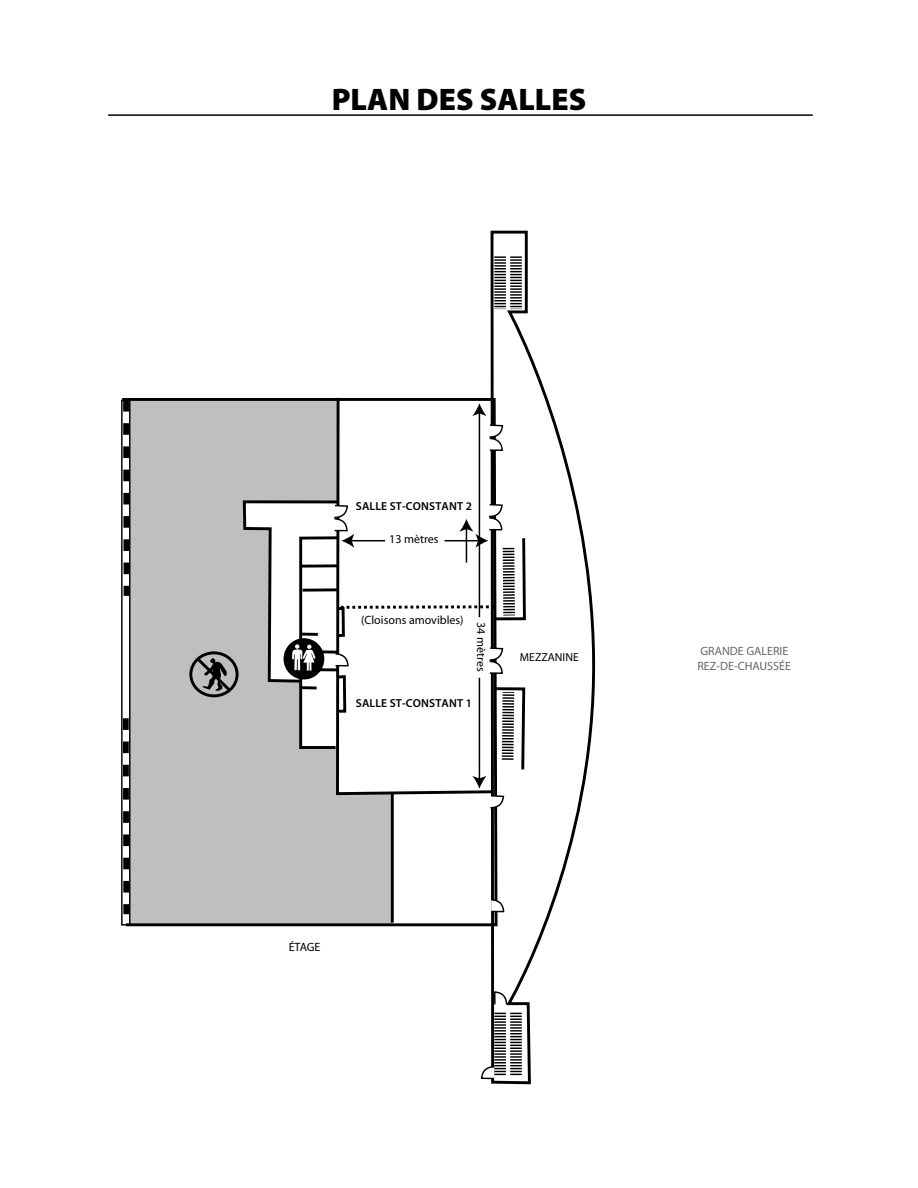
<style>
.page{position:relative;width:918px;height:1188px;background:#fff}
.page>*{position:absolute;margin:0;border:0;box-sizing:border-box;transform-origin:0 0}
.t1{font:900 31.35px "Myriad Pro";color:#000}
.t2{font:12px "Myriad";color:#000}
.t3{font:12px/14.4px "Myriad";color:#666}
.t4{font:600 11.55px "Myriad Pro";letter-spacing:.01em;color:#000}
.t5{font:11.55px "Myriad";color:#000}
</style>
<div class="page">
<svg style="left:490px;top:230px;width:106px;height:853px"></svg>
<div style="left:121px;top:398px;width:378px;height:530px;background:#bfbfbf"></div>
<svg style="left:121px;top:398px;width:11px;height:527px"></svg>
<svg style="left:490px;top:245px;width:38px;height:76px"></svg>
<svg style="left:480px;top:991px;width:48px;height:94px"></svg>
<div style="left:189px;top:651px;width:50px;height:46px;border:3px solid #000;border-radius:50%"></div>
<svg style="left:194px;top:656px;width:38px;height:37px"></svg>
<svg style="left:108px;top:114px;width:705px;height:2px"></svg>
<svg style="left:241px;top:397px;width:286px;height:529px"></svg>
<h1 class="t1" style="left:332px;top:82px;width:256px">PLAN DES SALLES</h1>
<p class="t4" style="left:356px;top:500px;width:118px">SALLE ST-CONSTANT 2</p>
<p class="t2" style="left:389px;top:533px;width:51px">13 mètres</p>
<p class="t2" style="left:361px;top:615px;width:104px">(Cloisons amovibles)</p>
<p class="t2" style="left:487px;top:622px;width:51px;rotate:90deg">34 mètres</p>
<p class="t4" style="left:356px;top:697px;width:118px">SALLE ST-CONSTANT 1</p>
<p class="t5" style="left:520px;top:651px;width:60px">MEZZANINE</p>
<p class="t2" style="left:289px;top:941px;width:33px">ÉTAGE</p>
<p class="t3" style="left:697px;top:645px;width:95px">GRANDE GALERIE<br>REZ-DE-CHAUSSÉE</p>
</div>
